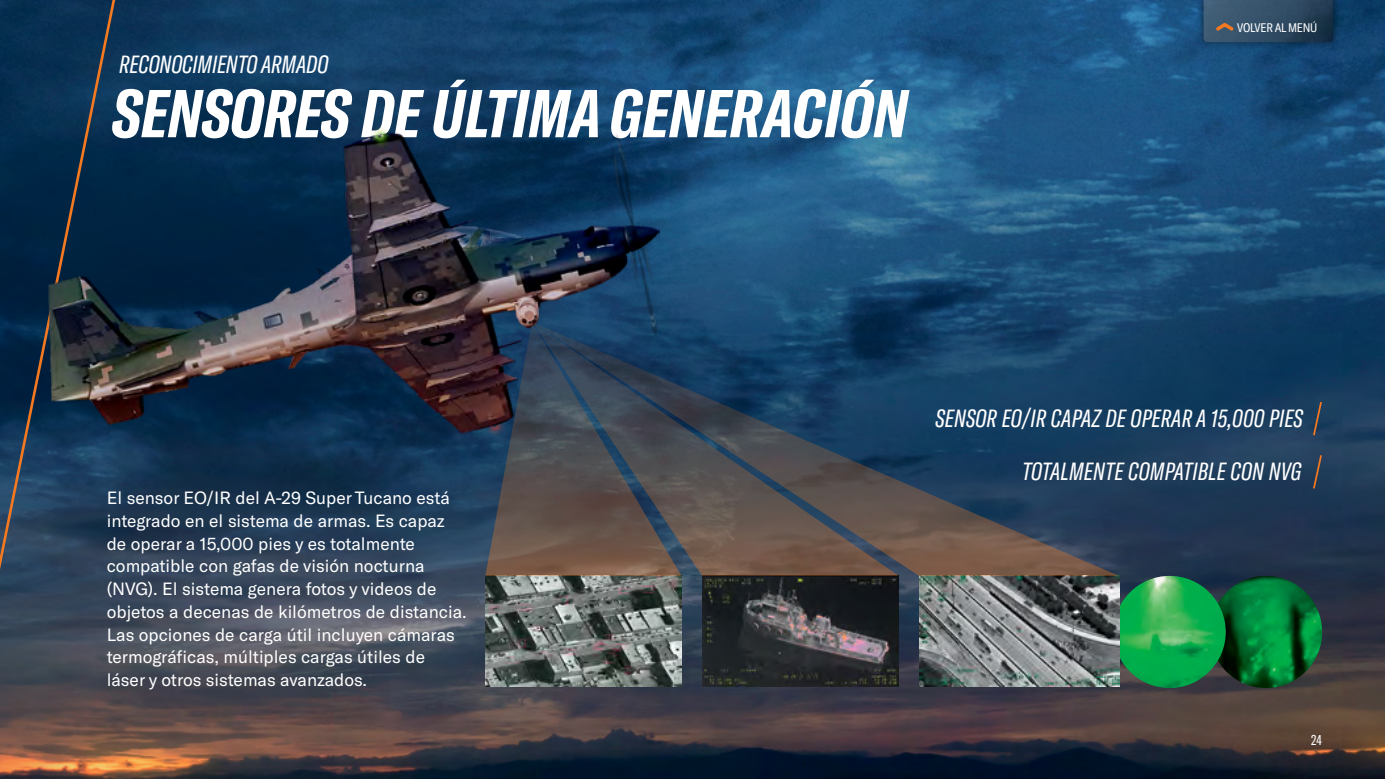
<style>
.page{position:relative;width:1385px;height:779px;background:#fff}
.page>*{position:absolute;margin:0;border:0;box-sizing:border-box;transform-origin:0 0}
.t1{font:italic 700 extra-condensed 66.5px "GT America";color:#fff}
.t2{font:italic extra-condensed 24.5px/53.2px "GT America";letter-spacing:.01em;color:#fff;text-align:right}
.t3{font:17.5px/22.8px "GT America";color:#fff}
.t4{font:extra-condensed 14px "GT America";color:#fff}
.t5{font:condensed 12.25px "GT America";letter-spacing:-.02em;color:#fff}
</style>
<div class="page">
<img style="left:119px;top:0;width:1265px;height:779px">
<svg style="left:119px;top:30px;width:6px;height:92px"></svg>
<svg style="left:0;top:0;width:119px;height:779px;background:#2b3c50"></svg>
<svg style="left:1311px;top:400px;width:11px;height:37px"></svg>
<svg style="left:1311px;top:453px;width:11px;height:37px"></svg>
<img style="left:48px;top:122px;width:611px;height:326px">
<img style="left:1209px;top:576px;width:112px;height:112px;border-radius:56px">
<img style="left:1113px;top:576px;width:112px;height:112px;border-radius:56px">
<img style="left:485px;top:576px;width:196px;height:110px">
<img style="left:702px;top:576px;width:196px;height:110px">
<img style="left:918px;top:576px;width:201px;height:110px">
<svg style="left:485px;top:322px;width:47px;height:254px;background:#40424c"></svg>
<svg style="left:532px;top:322px;width:586px;height:254px;background:#374758"></svg>
<svg style="left:1196px;top:0;width:143px;height:50px;background:#12416b"></svg>
<svg style="left:1203px;top:0;width:129px;height:42px;background:#324c62"></svg>
<h2 class="t2" style="left:119px;top:38px;width:211px">RECONOCIMIENTO ARMADO</h2>
<h1 class="t1" style="left:112px;top:74px;width:796px">SENSORES DE ÚLTIMA GENERACIÓN</h1>
<p class="t5" style="left:1236px;top:20px;width:81px">VOLVER AL MENÚ</p>
<p class="t3" style="left:107px;top:487px;width:361px">El sensor EO/IR del A-29 Super Tucano está integrado en el sistema de armas. Es capaz de operar a 15,000 pies y es totalmente compatible con gafas de visión nocturna (NVG). El sistema genera fotos y videos de objetos a decenas de kilómetros de distancia.<br>Las opciones de carga útil incluyen cámaras termográficas, múltiples cargas útiles de láser y otros sistemas avanzados.</p>
<h2 class="t2" style="left:935px;top:392px;width:369px">SENSOR EO/IR CAPAZ DE OPERAR A 15,000 PIES<br>TOTALMENTE COMPATIBLE CON NVG</h2>
<p class="t4" style="left:1310px;top:731px;width:12px">24</p>
</div>
